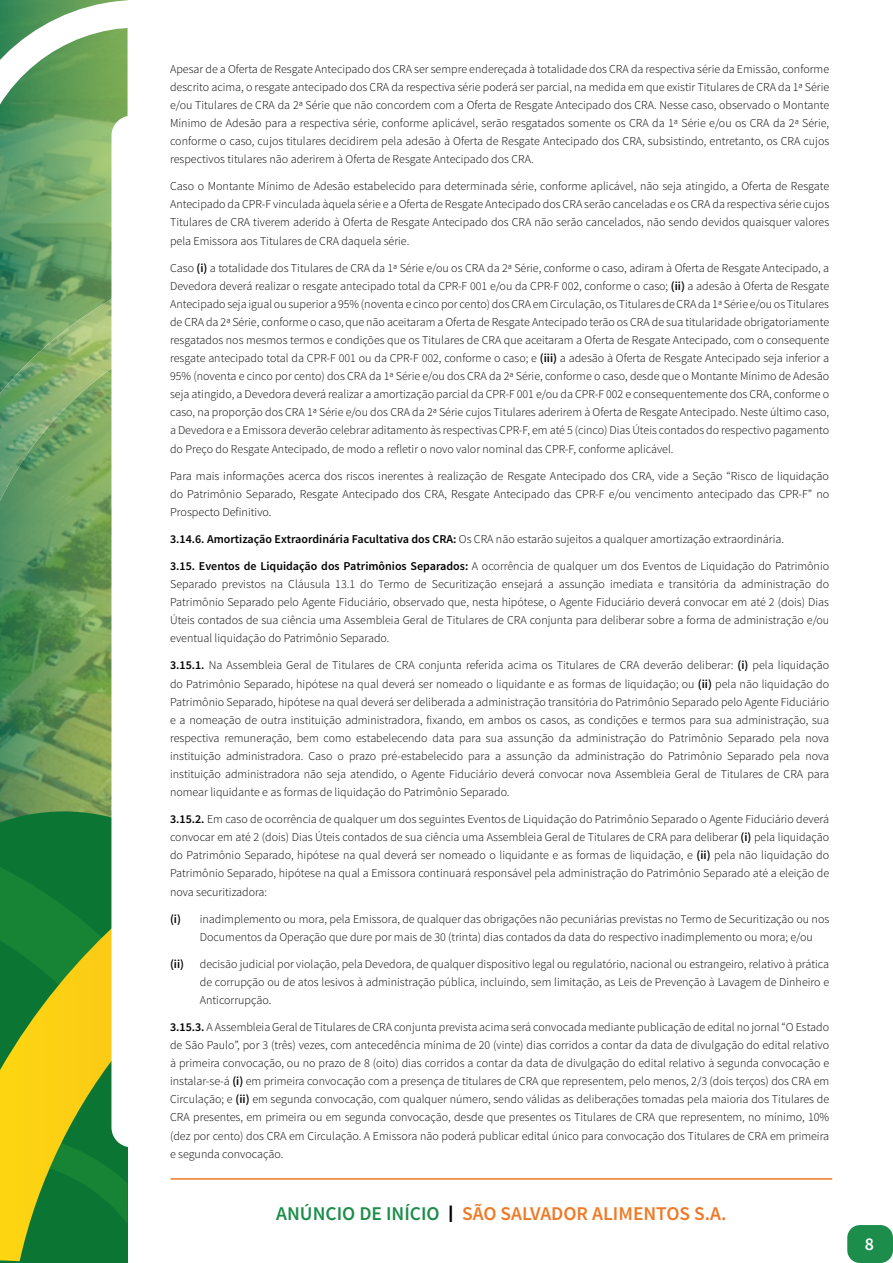
<style>
.page{position:relative;width:893px;height:1263px;background:#fff}
.page>*{position:absolute;margin:0;border:0;box-sizing:border-box;transform-origin:0 0}
.t1{font:600 19.5px "Source Sans Pro";color:#ef7925}
.t2{font:600 18px "Source Sans Pro";color:#fff}
.t3{font:300 12px/18.1px "Source Sans Pro";color:#000;text-align:justify}
.s1{font-weight:600}
.s2{color:#1d8d4b}
.s3{font-family:"ITC Avant Garde Pro";font-weight:500;color:#000}
</style>
<div class="page">
<div style="left:847px;top:1225px;width:46px;height:38px;background:#1d8d4b;border-radius:13px"></div>
<hr style="left:171px;top:1178px;width:661px;height:2px;background:#ef7925">
<img style="left:0;top:156px;width:111px;height:655px">
<svg style="left:0;top:0;width:128px;height:156px"></svg>
<img style="left:0;top:290px;width:111px;height:211px">
<svg style="left:0;top:811px;width:128px;height:450px;background:#659928"></svg>
<div style="left:111px;top:116px;width:55px;height:1031px;background:#fff;border-radius:20px"></div>
<p class="t3" style="left:170px;top:60px;width:661px">Apesar de a Oferta de Resgate Antecipado dos CRA ser sempre endereçada à totalidade dos CRA da respectiva série da Emissão, conforme descrito acima, o resgate antecipado dos CRA da respectiva série poderá ser parcial, na medida em que existir Titulares de CRA da 1ª Série e/ou Titulares de CRA da 2ª Série que não concordem com a Oferta de Resgate Antecipado dos CRA. Nesse caso, observado o Montante Mínimo de Adesão para a respectiva série, conforme aplicável, serão resgatados somente os CRA da 1ª Série e/ou os CRA da 2ª Série, conforme o caso, cujos titulares decidirem pela adesão à Oferta de Resgate Antecipado dos CRA, subsistindo, entretanto, os CRA cujos respectivos titulares não aderirem à Oferta de Resgate Antecipado dos CRA.</p>
<p class="t3" style="left:170px;top:177px;width:661px">Caso o Montante Mínimo de Adesão estabelecido para determinada série, conforme aplicável, não seja atingido, a Oferta de Resgate Antecipado da CPR-F vinculada àquela série e a Oferta de Resgate Antecipado dos CRA serão canceladas e os CRA da respectiva série cujos Titulares de CRA tiverem aderido à Oferta de Resgate Antecipado dos CRA não serão cancelados, não sendo devidos quaisquer valores pela Emissora aos Titulares de CRA daquela série.</p>
<p class="t3" style="left:170px;top:259px;width:661px">Caso <span class="s1">(i)</span> a totalidade dos Titulares de CRA da 1ª Série e/ou os CRA da 2ª Série, conforme o caso, adiram à Oferta de Resgate Antecipado, a Devedora deverá realizar o resgate antecipado total da CPR-F 001 e/ou da CPR-F 002, conforme o caso; <span class="s1">(ii)</span> a adesão à Oferta de Resgate Antecipado seja igual ou superior a 95% (noventa e cinco por cento) dos CRA em Circulação, os Titulares de CRA da 1ª Série e/ou os Titulares de CRA da 2ª Série, conforme o caso, que não aceitaram a Oferta de Resgate Antecipado terão os CRA de sua titularidade obrigatoriamente resgatados nos mesmos termos e condições que os Titulares de CRA que aceitaram a Oferta de Resgate Antecipado, com o consequente resgate antecipado total da CPR-F 001 ou da CPR-F 002, conforme o caso; e <span class="s1">(iii)</span> a adesão à Oferta de Resgate Antecipado seja inferior a 95% (noventa e cinco por cento) dos CRA da 1ª Série e/ou dos CRA da 2ª Série, conforme o caso, desde que o Montante Mínimo de Adesão seja atingido, a Devedora deverá realizar a amortização parcial da CPR-F 001 e/ou da CPR-F 002 e consequentemente dos CRA, conforme o caso, na proporção dos CRA 1ª Série e/ou dos CRA da 2ª Série cujos Titulares aderirem à Oferta de Resgate Antecipado. Neste último caso, a Devedora e a Emissora deverão celebrar aditamento às respectivas CPR-F, em até 5 (cinco) Dias Úteis contados do respectivo pagamento do Preço do Resgate Antecipado, de modo a refletir o novo valor nominal das CPR-F, conforme aplicável.</p>
<p class="t3" style="left:170px;top:467px;width:661px">Para mais informações acerca dos riscos inerentes à realização de Resgate Antecipado dos CRA, vide a Seção “Risco de liquidação do Patrimônio Separado, Resgate Antecipado dos CRA, Resgate Antecipado das CPR-F e/ou vencimento antecipado das CPR-F” no Prospecto Definitivo.</p>
<p class="t3" style="left:170px;top:530px;width:615px"><span class="s1">3.14.6. Amortização Extraordinária Facultativa dos CRA:</span> Os CRA não estarão sujeitos a qualquer amortização extraordinária.</p>
<p class="t3" style="left:170px;top:557px;width:661px"><span class="s1">3.15. Eventos de Liquidação dos Patrimônios Separados:</span> A ocorrência de qualquer um dos Eventos de Liquidação do Patrimônio Separado previstos na Cláusula 13.1 do Termo de Securitização ensejará a assunção imediata e transitória da administração do Patrimônio Separado pelo Agente Fiduciário, observado que, nesta hipótese, o Agente Fiduciário deverá convocar em até 2 (dois) Dias Úteis contados de sua ciência uma Assembleia Geral de Titulares de CRA conjunta para deliberar sobre a forma de administração e/ou eventual liquidação do Patrimônio Separado.</p>
<p class="t3" style="left:170px;top:656px;width:661px"><span class="s1">3.15.1.</span> Na Assembleia Geral de Titulares de CRA conjunta referida acima os Titulares de CRA deverão deliberar: <span class="s1">(i)</span> pela liquidação do Patrimônio Separado, hipótese na qual deverá ser nomeado o liquidante e as formas de liquidação; ou <span class="s1">(ii)</span> pela não liquidação do Patrimônio Separado, hipótese na qual deverá ser deliberada a administração transitória do Patrimônio Separado pelo Agente Fiduciário e a nomeação de outra instituição administradora, fixando, em ambos os casos, as condições e termos para sua administração, sua respectiva remuneração, bem como estabelecendo data para sua assunção da administração do Patrimônio Separado pela nova instituição administradora. Caso o prazo pré-estabelecido para a assunção da administração do Patrimônio Separado pela nova instituição administradora não seja atendido, o Agente Fiduciário deverá convocar nova Assembleia Geral de Titulares de CRA para nomear liquidante e as formas de liquidação do Patrimônio Separado.</p>
<p class="t3" style="left:170px;top:810px;width:661px"><span class="s1">3.15.2.</span> Em caso de ocorrência de qualquer um dos seguintes Eventos de Liquidação do Patrimônio Separado o Agente Fiduciário deverá convocar em até 2 (dois) Dias Úteis contados de sua ciência uma Assembleia Geral de Titulares de CRA para deliberar <span class="s1">(i)</span> pela liquidação do Patrimônio Separado, hipótese na qual deverá ser nomeado o liquidante e as formas de liquidação, e <span class="s1">(ii)</span> pela não liquidação do Patrimônio Separado, hipótese na qual a Emissora continuará responsável pela administração do Patrimônio Separado até a eleição de nova securitizadora:</p>
<p class="t3" style="left:200px;top:909px;width:631px;text-indent:-30px"><span class="s1">(i)</span> inadimplemento ou mora, pela Emissora, de qualquer das obrigações não pecuniárias previstas no Termo de Securitização ou nos<br>Documentos da Operação que dure por mais de 30 (trinta) dias contados da data do respectivo inadimplemento ou mora; e/ou</p>
<p class="t3" style="left:200px;top:955px;width:631px;text-indent:-30px"><span class="s1">(ii)</span> decisão judicial por violação, pela Devedora, de qualquer dispositivo legal ou regulatório, nacional ou estrangeiro, relativo à prática de corrupção ou de atos lesivos à administração pública, incluindo, sem limitação, as Leis de Prevenção à Lavagem de Dinheiro e Anticorrupção.</p>
<p class="t3" style="left:170px;top:1018px;width:661px"><span class="s1">3.15.3.</span> A Assembleia Geral de Titulares de CRA conjunta prevista acima será convocada mediante publicação de edital no jornal “O Estado de São Paulo”, por 3 (três) vezes, com antecedência mínima de 20 (vinte) dias corridos a contar da data de divulgação do edital relativo à primeira convocação, ou no prazo de 8 (oito) dias corridos a contar da data de divulgação do edital relativo à segunda convocação e instalar-se-á <span class="s1">(i)</span> em primeira convocação com a presença de titulares de CRA que representem, pelo menos, 2/3 (dois terços) dos CRA em Circulação; e <span class="s1">(ii)</span> em segunda convocação, com qualquer número, sendo válidas as deliberações tomadas pela maioria dos Titulares de CRA presentes, em primeira ou em segunda convocação, desde que presentes os Titulares de CRA que representem, no mínimo, 10% (dez por cento) dos CRA em Circulação. A Emissora não poderá publicar edital único para convocação dos Titulares de CRA em primeira e segunda convocação.</p>
<h1 class="t1" style="left:276px;top:1201px;width:452px"><span class="s2">ANÚNCIO DE INÍCIO</span> <span class="s3">|</span> SÃO SALVADOR ALIMENTOS S.A.</h1>
<h2 class="t2" style="left:865px;top:1232px;width:11px">8</h2>
</div>
